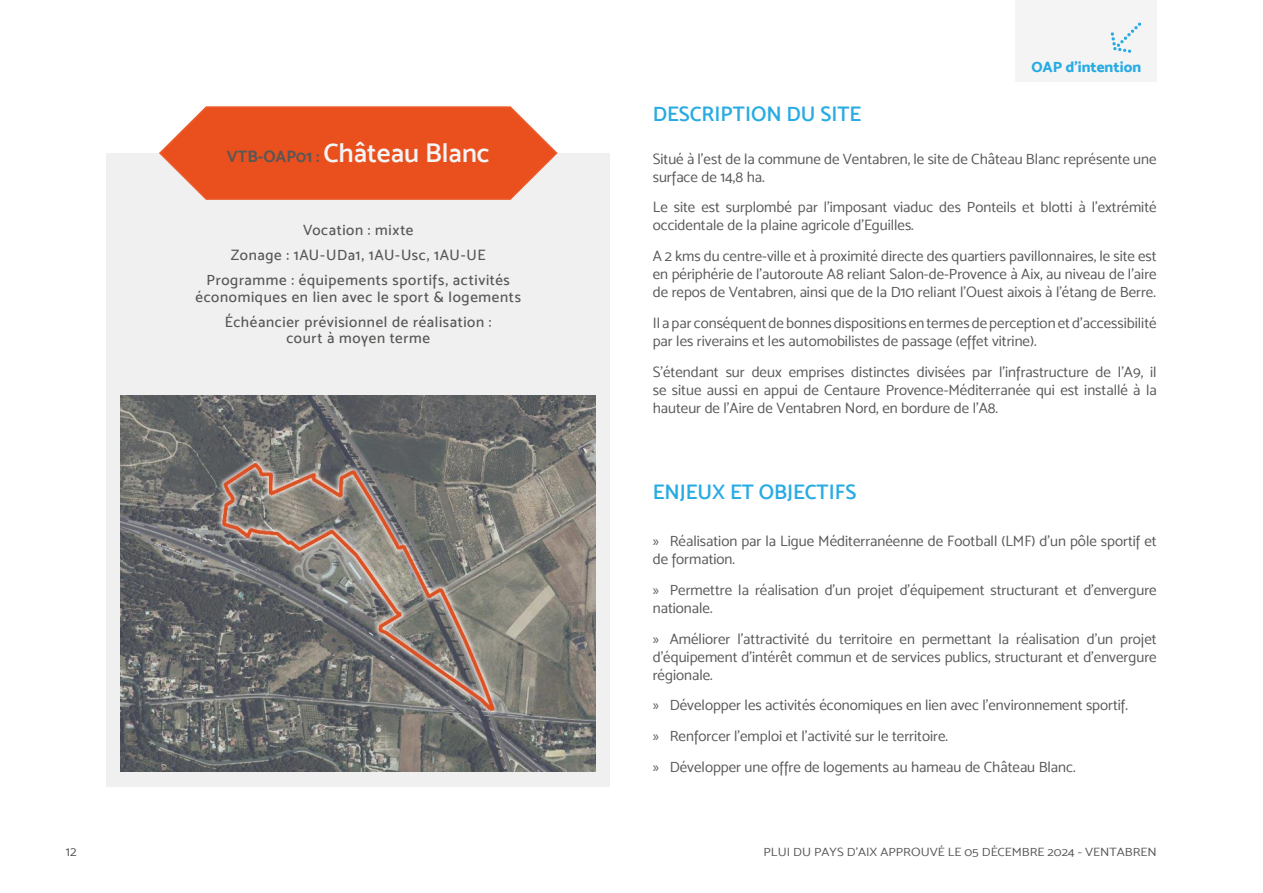
<style>
.page{position:relative;width:1263px;height:893px;background:#fff}
.page>*{position:absolute;margin:0;border:0;box-sizing:border-box;transform-origin:0 0}
.Nom_OAP{font:27px "Mosk Semi Bold 600";color:#f4f4f4}
.Titre_3_-_bleu{font:21px "Mosk Semi Bold 600";color:#28abe3}
.t1{font:15px/18px "Mosk Normal 400";color:#575756}
.Encadré{font:15px/16.5px "Mosk Medium 500";letter-spacing:.045em;color:#575756;text-align:center}
.t2{font:15px "Mosk Extra Bold 800";color:#28abe3}
.t3{font:13.5px "Mosk Normal 400";color:#575756}
.t4{font:12px "Mosk Normal 400";color:#575756;scale:1.1 1}
.s1{font-family:"Mosk Bold 700";font-size:16.5px;color:#575756}
.s2{font-family:"Myriad Pro"}
</style>
<div class="page">
<div style="left:106px;top:153px;width:504px;height:634px;background:#f0f0f0"></div>
<svg style="left:159px;top:106px;width:399px;height:94px;background:#ea6439"></svg>
<img style="left:121px;top:395px;width:475px;height:377px">
<div style="left:1015px;top:0;width:142px;height:81px;background:#f4f4f4"></div>
<svg style="left:1110px;top:22px;width:31px;height:31px"></svg>
<p class="Nom_OAP" style="left:227px;top:137px;width:264px"><span class="s1">VTB-OAP01 :</span> Château Blanc</p>
<p class="Encadré" style="left:303px;top:222px;width:112px">Vocation : mixte</p>
<p class="Encadré" style="left:231px;top:247px;width:256px">Zonage : 1AU-UDa1, 1AU-Usc, 1AU-UE</p>
<p class="Encadré" style="left:195px;top:272px;width:327px">Programme : équipements sportifs, activités économiques en lien avec le sport &amp; logements</p>
<p class="Encadré" style="left:225px;top:313px;width:268px">Échéancier prévisionnel de réalisation : court à moyen terme</p>
<p class="t2" style="left:1031px;top:57px;width:111px">OAP d'intention</p>
<p class="Titre_3_-_bleu" style="left:653px;top:102px;width:210px">DESCRIPTION DU SITE</p>
<p class="t1" style="left:653px;top:150px;width:505px">Situé à l’est de la commune de Ventabren, le site de Château Blanc représente une surface de 14,8 ha.</p>
<p class="t1" style="left:653px;top:198px;width:505px">Le site est surplombé par l’imposant viaduc des Ponteils et blotti à l’extrémité occidentale de la plaine agricole d’Eguilles.</p>
<p class="t1" style="left:653px;top:247px;width:505px;text-align:justify">A 2 kms du centre-ville et à proximité directe des quartiers pavillonnaires, le site est en périphérie de l’autoroute A8 reliant Salon-de-Provence à Aix, au niveau de l’aire de repos de Ventabren, ainsi que de la D10 reliant l’Ouest aixois à l’étang de Berre.</p>
<p class="t1" style="left:653px;top:314px;width:505px">Il a par conséquent de bonnes dispositions en termes de perception et d’accessibilité par les riverains et les automobilistes de passage (effet vitrine).</p>
<p class="t1" style="left:653px;top:363px;width:505px;text-align:justify">S’étendant sur deux emprises distinctes divisées par l’infrastructure de l’A9, il se situe aussi en appui de Centaure Provence-Méditerranée qui est installé à la hauteur de l’Aire de Ventabren Nord, en bordure de l’A8.</p>
<p class="Titre_3_-_bleu" style="left:653px;top:480px;width:205px">ENJEUX ET OBJECTIFS</p>
<p class="t1" style="left:653px;top:532px;width:505px"><span class="s2">»</span> Réalisation par la Ligue Méditerranéenne de Football (LMF) d’un pôle sportif et de formation.</p>
<p class="t1" style="left:653px;top:581px;width:505px"><span class="s2">»</span> Permettre la réalisation d’un projet d’équipement structurant et d’envergure nationale.</p>
<p class="t1" style="left:653px;top:629px;width:505px;text-align:justify"><span class="s2">»</span> Améliorer l’attractivité du territoire en permettant la réalisation d’un projet d’équipement d’intérêt commun et de services publics, structurant et d’envergure régionale.</p>
<p class="t1" style="left:653px;top:696px;width:477px"><span class="s2">»</span> Développer les activités économiques en lien avec l’environnement sportif.</p>
<p class="t1" style="left:653px;top:727px;width:297px"><span class="s2">»</span> Renforcer l’emploi et l’activité sur le territoire.</p>
<p class="t1" style="left:653px;top:758px;width:424px"><span class="s2">»</span> Développer une offre de logements au hameau de Château Blanc.</p>
<p class="t3" style="left:66px;top:843px;width:12px">12</p>
<p class="t4" style="left:763px;top:844px;width:359px">PLUI DU PAYS D'AIX APPROUVÉ LE 05 DÉCEMBRE 2024 - VENTABREN</p>
</div>
